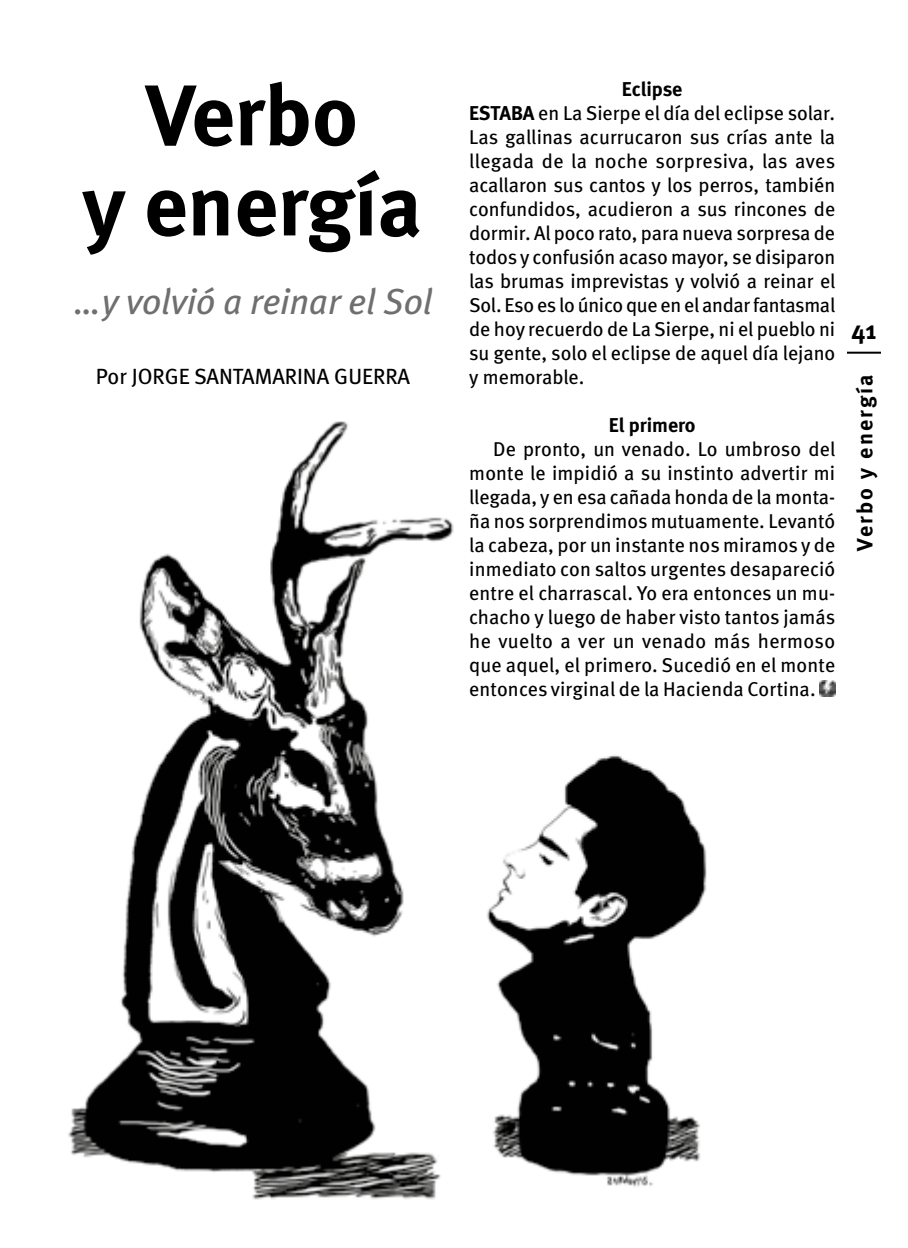
<style>
.page{position:relative;width:908px;height:1248px;background:#fff}
.page>*{position:absolute;margin:0;border:0;box-sizing:border-box;transform-origin:0 0}
.t1{font:700 86px/90px "Meta";color:#000;text-align:center}
.t2{font:italic 36px "Meta";letter-spacing:-.005em;color:#706f6f}
.t3{font:700 26px "Meta";color:#000}
.t4{font:22px "Meta";color:#000}
.t5{font:700 22px "Meta";letter-spacing:.1em;color:#000}
.t6{font:20px/24px "Meta";color:#000;text-align:justify}
.t7{font:20px "Meta Bold LF";color:#000}
.s1{font-weight:700}
</style>
<div class="page">
<hr style="left:846px;top:351px;width:34px;height:2px;background:#000">
<img style="left:68px;top:421px;width:639px;height:779px">
<img style="left:819px;top:680px;width:15px;height:16px">
<h1 class="t1" style="left:83px;top:69px;width:340px">Verbo<br>y energía</h1>
<h2 class="t2" style="left:74px;top:280px;width:360px">…y volvió a reinar el Sol</h2>
<p class="t4" style="left:96px;top:363px;width:315px">Por JORGE SANTAMARINA GUERRA</p>
<p class="t7" style="left:621px;top:77px;width:62px">Eclipse</p>
<p class="t6" style="left:469px;top:101px;width:367px"><span class="s1">ESTABA</span> en La Sierpe el día del eclipse solar.<br>Las gallinas acurrucaron sus crías ante la llegada de la noche sorpresiva, las aves acallaron sus cantos y los perros, también confundidos, acudieron a sus rincones de dormir. Al poco rato, para nueva sorpresa de todos y confusión acaso mayor, se disiparon las brumas imprevistas y volvió a reinar el Sol. Eso es lo único que en el andar fantasmal de hoy recuerdo de La Sierpe, ni el pueblo ni su gente, solo el eclipse de aquel día lejano y memorable.</p>
<p class="t7" style="left:608px;top:413px;width:88px">El primero</p>
<p class="t6" style="left:469px;top:437px;width:367px;text-indent:24px">De pronto, un venado. Lo umbroso del monte le impidió a su instinto advertir mi llegada, y en esa cañada honda de la monta&shy;ña nos sorprendimos mutuamente. Levantó la cabeza, por un instante nos miramos y de inmediato con saltos urgentes desapareció entre el charrascal. Yo era entonces un mu&shy;chacho y luego de haber visto tantos jamás he vuelto a ver un venado más hermoso que aquel, el primero. Sucedió en el monte entonces virginal de la Hacienda Cortina.</p>
<h3 class="t3" style="left:851px;top:315px;width:26px">41</h3>
<p class="t5" style="left:851px;top:550px;width:178px;rotate:-90deg">Verbo y energía</p>
</div>
